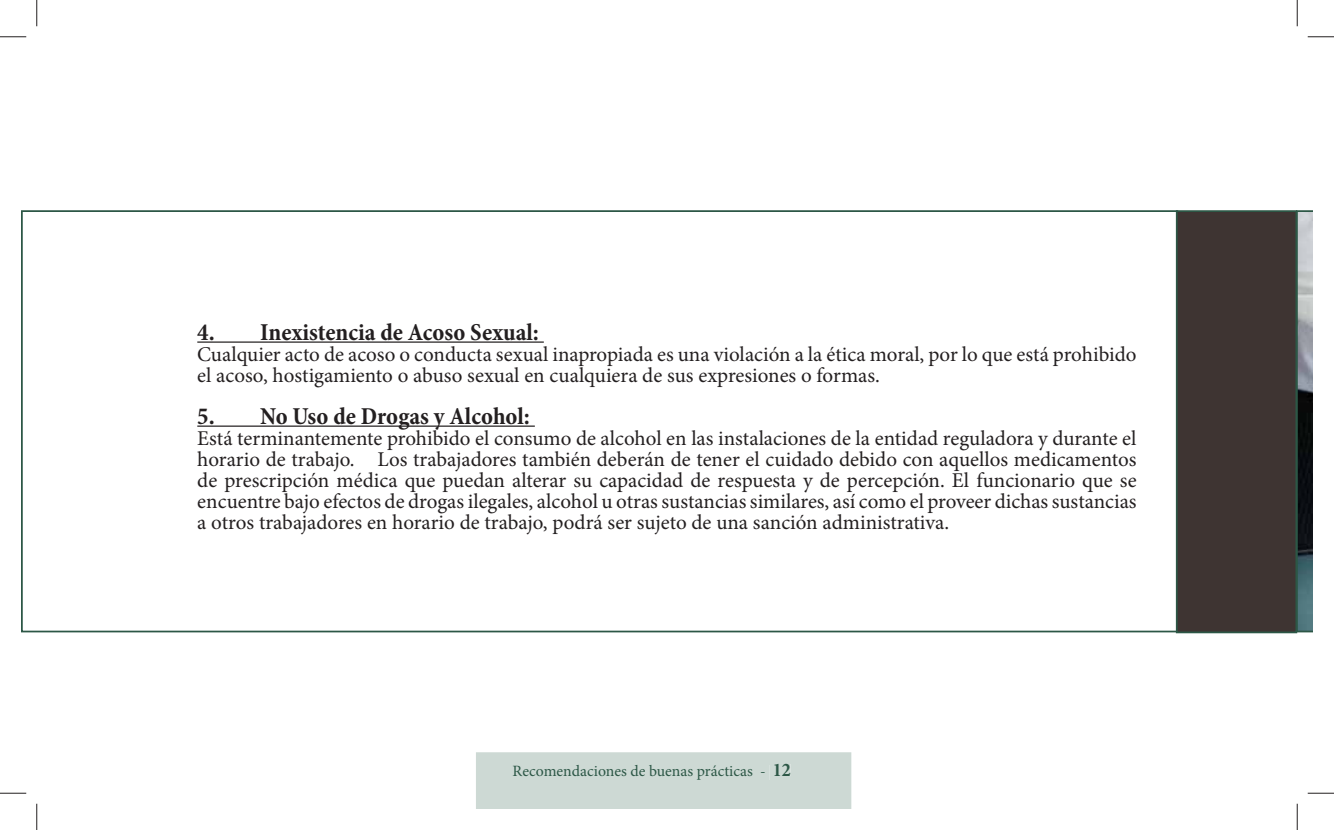
<style>
.page{position:relative;width:1334px;height:830px;background:#fff}
.page>*{position:absolute;margin:0;border:0;box-sizing:border-box;transform-origin:0 0}
.t1{font:700 condensed 24.5px "Minion Pro";color:#231f20}
.t2{font:21px/21px "Minion Pro";color:#231f20}
.t3{font:15.75px "Minion Pro";color:#2c5746}
.s1{font-weight:700;font-stretch:condensed;font-size:19.25px}
</style>
<div class="page">
<div style="left:476px;top:752px;width:375px;height:56px;background:#cdd9d4"></div>
<div style="left:513px;top:765px;width:256px;height:15px;background:#cdd9d4"></div>
<div style="left:774px;top:764px;width:16px;height:12px;background:#cdd9d4"></div>
<hr style="left:197px;top:341px;width:347px;height:2px;background:#231f20">
<hr style="left:197px;top:425px;width:338px;height:2px;background:#231f20">
<svg style="left:1297px;top:210px;width:15px;height:422px;background:#5a6569"></svg>
<div style="left:1176px;top:211px;width:120px;height:421px;background:#3e3432"></div>
<div style="left:1175px;top:210px;width:122px;height:423px;border:2px solid #2c5746"></div>
<svg style="left:0;top:36px;width:26px;height:1px"></svg>
<svg style="left:1307px;top:36px;width:27px;height:1px"></svg>
<svg style="left:0;top:792px;width:26px;height:1px"></svg>
<svg style="left:1307px;top:792px;width:27px;height:1px"></svg>
<svg style="left:36px;top:0;width:1px;height:26px"></svg>
<svg style="left:36px;top:803px;width:1px;height:26px"></svg>
<svg style="left:1296px;top:0;width:1px;height:26px"></svg>
<svg style="left:1296px;top:803px;width:1px;height:26px"></svg>
<p class="t1" style="left:197px;top:322px;width:343px">4. Inexistencia de Acoso Sexual:</p>
<p class="t2" style="left:197px;top:345px;width:940px">Cualquier acto de acoso o conducta sexual inapropiada es una violación a la ética moral, por lo que está prohibido el acoso, hostigamiento o abuso sexual en cualquiera de sus expresiones o formas.</p>
<p class="t1" style="left:197px;top:406px;width:334px">5. No Uso de Drogas y Alcohol:</p>
<p class="t2" style="left:197px;top:429px;width:941px;text-align:justify">Está terminantemente prohibido el consumo de alcohol en las instalaciones de la entidad reguladora y durante el horario de trabajo. Los trabajadores también deberán de tener el cuidado debido con aquellos medicamentos de prescripción médica que puedan alterar su capacidad de respuesta y de percepción. El funcionario que se encuentre bajo efectos de drogas ilegales, alcohol u otras sustancias similares, así como el proveer dichas sustancias a otros trabajadores en horario de trabajo, podrá ser sujeto de una sanción administrativa.</p>
<p class="t3" style="left:512px;top:765px;width:279px">Recomendaciones de buenas prácticas - <span class="s1">12</span></p>
</div>
